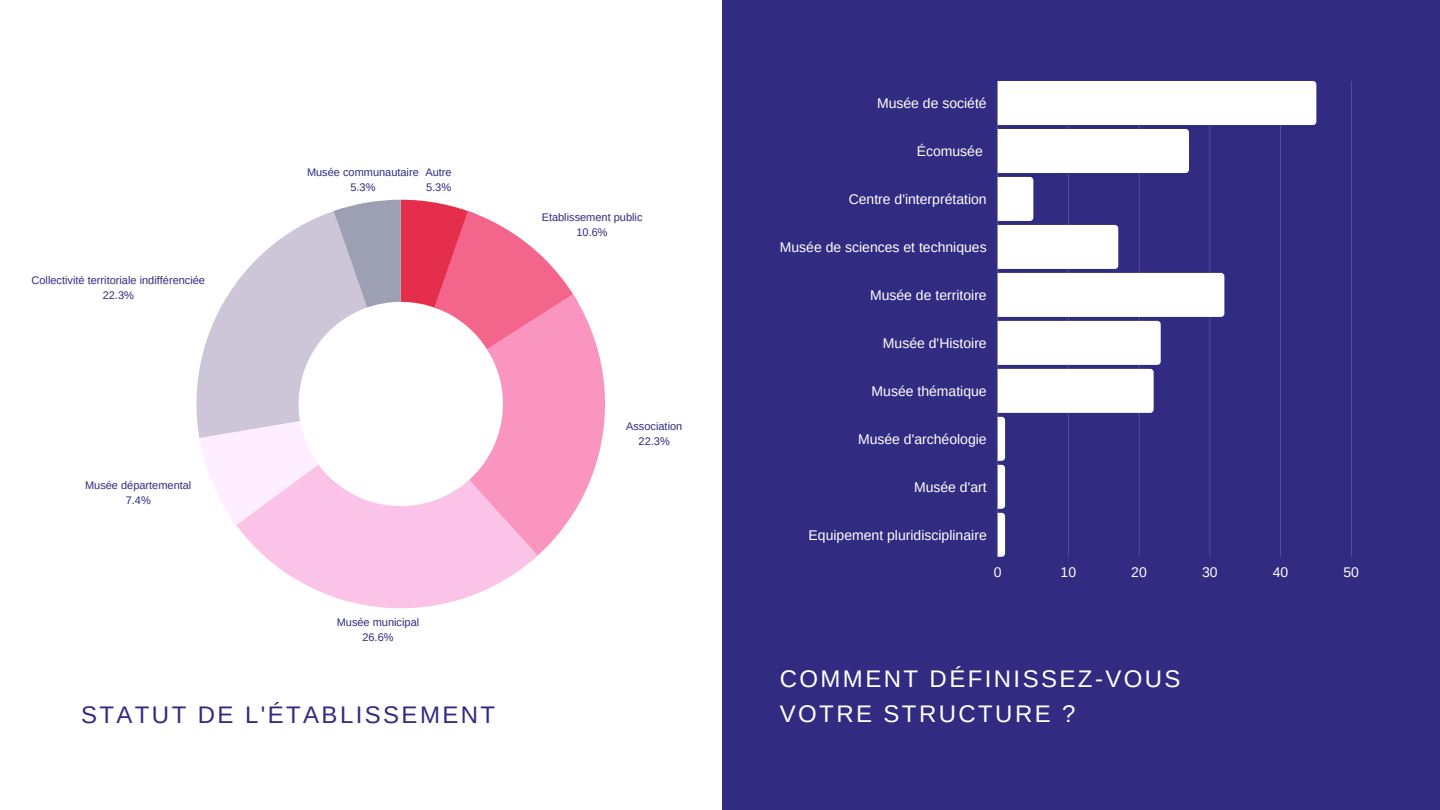
<style>
.page{position:relative;width:1440px;height:810px;background:#312b81}
.page>*{position:absolute;margin:0;border:0;box-sizing:border-box;transform-origin:0 0}
.t1{font:24px/34.5px "Arimo";letter-spacing:.1em;color:#fff}
.t2{font:24px "Arimo";letter-spacing:.1em;color:#312b81}
.t3{font:14px "Arimo";color:#fff}
.t4{font:11px "Arimo";color:#312b81}
</style>
<div class="page">
<div style="left:0;top:0;width:721px;height:810px;background:#fff"></div>
<svg style="left:196px;top:200px;width:409px;height:408px"></svg>
<hr style="left:997px;top:81px;width:1px;height:476px;background:#fff">
<hr style="left:1351px;top:81px;width:1px;height:476px;background:#fff">
<svg style="left:998px;top:81px;width:318px;height:476px"></svg>
<p class="t4" style="left:32px;top:274px;width:175px">Collectivité territoriale indifférenciée</p>
<p class="t4" style="left:103px;top:289px;width:33px">22.3%</p>
<p class="t4" style="left:307px;top:166px;width:113px">Musée communautaire</p>
<p class="t4" style="left:350px;top:181px;width:27px">5.3%</p>
<p class="t4" style="left:425px;top:166px;width:28px">Autre</p>
<p class="t4" style="left:426px;top:181px;width:27px">5.3%</p>
<p class="t4" style="left:542px;top:211px;width:102px">Etablissement public</p>
<p class="t4" style="left:577px;top:226px;width:33px">10.6%</p>
<p class="t4" style="left:85px;top:479px;width:108px">Musée départemental</p>
<p class="t4" style="left:126px;top:494px;width:27px">7.4%</p>
<p class="t4" style="left:337px;top:616px;width:84px">Musée municipal</p>
<p class="t4" style="left:362px;top:631px;width:33px">26.6%</p>
<p class="t2" style="left:81px;top:701px;width:416px">STATUT DE L'ÉTABLISSEMENT</p>
<p class="t4" style="left:626px;top:420px;width:58px">Association</p>
<p class="t4" style="left:639px;top:435px;width:33px">22.3%</p>
<p class="t3" style="left:877px;top:95px;width:111px">Musée de société</p>
<p class="t3" style="left:917px;top:143px;width:68px">Écomusée</p>
<p class="t3" style="left:849px;top:191px;width:140px">Centre d'interprétation</p>
<p class="t3" style="left:780px;top:239px;width:208px">Musée de sciences et techniques</p>
<p class="t3" style="left:870px;top:287px;width:118px">Musée de territoire</p>
<p class="t3" style="left:883px;top:335px;width:105px">Musée d'Histoire</p>
<p class="t3" style="left:872px;top:383px;width:117px">Musée thématique</p>
<p class="t3" style="left:858px;top:431px;width:130px">Musée d'archéologie</p>
<p class="t3" style="left:914px;top:479px;width:74px">Musée d'art</p>
<p class="t3" style="left:809px;top:527px;width:180px">Equipement pluridisciplinaire</p>
<p class="t3" style="left:994px;top:564px;width:9px">0</p>
<p class="t3" style="left:1061px;top:564px;width:17px">10</p>
<p class="t3" style="left:1131px;top:564px;width:17px">20</p>
<p class="t3" style="left:1202px;top:564px;width:17px">30</p>
<p class="t3" style="left:1273px;top:564px;width:17px">40</p>
<p class="t3" style="left:1343px;top:564px;width:17px">50</p>
<p class="t1" style="left:780px;top:662px;width:402px">COMMENT DÉFINISSEZ-VOUS<br>VOTRE STRUCTURE ?</p>
</div>
